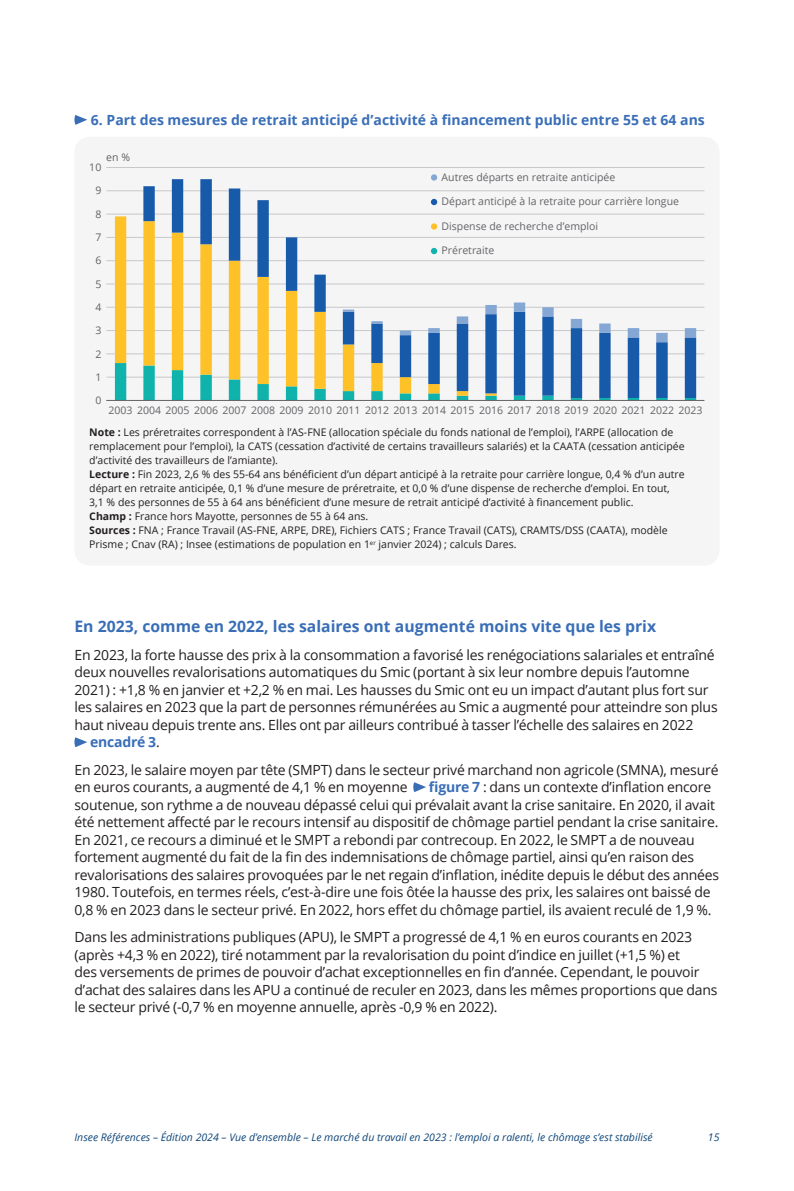
<style>
.page{position:relative;width:794px;height:1191px;background:#fff}
.page>*{position:absolute;margin:0;border:0;box-sizing:border-box;transform-origin:0 0}
.titre{font:700 15.75px "Open Sans";color:#396eb7}
.texte_courant{font:14px/17.5px "Open Sans";letter-spacing:-.015em;color:#231f20}
.titre_figure_encadré{font:700 14px "Open Sans";color:#396eb7}
.texte_courant-2{font:700 14px "Open Sans";letter-spacing:-.015em;color:#396eb7}
.t1{font:10.5px/14px "Open Sans";color:#231f20}
.t2{font:10.5px "Open Sans";color:#636366}
.t3{font:italic 10.5px "Open Sans";color:#11487b}
.s1{color:#636366}
.s2{font-weight:700}
.s3{font-weight:400;color:#231f20}
.s4{font-weight:700;color:#396eb7}
</style>
<div class="page">
<svg style="left:74px;top:115px;width:13px;height:10px"></svg>
<div style="left:82px;top:144px;width:630px;height:414px;background:#f5f5f6;border-radius:7px"></div>
<hr style="left:106px;top:167px;width:598px;height:1px;background:#c7c8ca">
<hr style="left:106px;top:190px;width:598px;height:1px;background:#c7c8ca">
<hr style="left:106px;top:214px;width:598px;height:1px;background:#c7c8ca">
<hr style="left:106px;top:237px;width:598px;height:1px;background:#c7c8ca">
<hr style="left:106px;top:260px;width:598px;height:1px;background:#c7c8ca">
<hr style="left:106px;top:284px;width:598px;height:1px;background:#c7c8ca">
<hr style="left:106px;top:307px;width:598px;height:1px;background:#c7c8ca">
<hr style="left:106px;top:330px;width:598px;height:1px;background:#c7c8ca">
<hr style="left:106px;top:353px;width:598px;height:1px;background:#c7c8ca">
<hr style="left:106px;top:377px;width:598px;height:1px;background:#c7c8ca">
<div style="left:431px;top:174px;width:6px;height:7px;background:#85a7d4;border-radius:50%"></div>
<svg style="left:115px;top:396px;width:581px;height:4px"></svg>
<svg style="left:115px;top:216px;width:28px;height:180px"></svg>
<svg style="left:143px;top:179px;width:553px;height:219px"></svg>
<svg style="left:343px;top:302px;width:353px;height:40px"></svg>
<hr style="left:106px;top:400px;width:598px;height:1px;background:#636366">
<div style="left:74px;top:137px;width:645px;height:428px;border:15px solid #f5f5f6;border-radius:7px"></div>
<svg style="left:74px;top:737px;width:13px;height:10px"></svg>
<svg style="left:413px;top:782px;width:13px;height:10px"></svg>
<p class="titre_figure_encadré" style="left:91px;top:110px;width:615px">6. Part des mesures de retrait anticipé d’activité à financement public entre 55 et 64 ans</p>
<p class="t2" style="left:106px;top:150px;width:25px">en %</p>
<p class="t2" style="left:89px;top:160px;width:14px">10</p>
<p class="t2" style="left:95px;top:183px;width:8px">9</p>
<p class="t2" style="left:95px;top:207px;width:8px">8</p>
<p class="t2" style="left:95px;top:230px;width:8px">7</p>
<p class="t2" style="left:95px;top:253px;width:8px">6</p>
<p class="t2" style="left:95px;top:277px;width:8px">5</p>
<p class="t2" style="left:95px;top:300px;width:8px">4</p>
<p class="t2" style="left:95px;top:323px;width:8px">3</p>
<p class="t2" style="left:95px;top:346px;width:8px">2</p>
<p class="t2" style="left:95px;top:370px;width:8px">1</p>
<p class="t2" style="left:95px;top:393px;width:8px">0</p>
<p class="t2" style="left:441px;top:170px;width:175px">Autres départs en retraite anticipée</p>
<p class="t2" style="left:441px;top:194px;width:239px">Départ anticipé à la retraite pour carrière longue</p>
<p class="t2" style="left:441px;top:219px;width:158px">Dispense de recherche d’emploi</p>
<p class="t2" style="left:441px;top:243px;width:54px">Préretraite</p>
<p class="t1" style="left:89px;top:399px;width:615px;line-height:21.9px;text-indent:19px"><span class="s1">2003 2004 2005 2006 2007 2008 2009 2010 2011 2012 2013 2014 2015 2016 2017 2018 2019 2020 2021 2022 2023<br></span><span class="s2">Note :</span> Les préretraites correspondent à l’AS-FNE (allocation spéciale du fonds national de l’emploi), l’ARPE (allocation de</p>
<p class="t1" style="left:89px;top:439px;width:597px">remplacement pour l’emploi), la CATS (cessation d’activité de certains travailleurs salariés) et la CAATA (cessation anticipée d’activité des travailleurs de l’amiante).<br><span class="s2">Lecture :</span> Fin 2023, 2,6 % des 55-64 ans bénéficient d’un départ anticipé à la retraite pour carrière longue, 0,4 % d’un autre départ en retraite anticipée, 0,1 % d’une mesure de préretraite, et 0,0 % d’une dispense de recherche d’emploi. En tout, 3,1 % des personnes de 55 à 64 ans bénéficient d’une mesure de retrait anticipé d’activité à financement public.<br><span class="s2">Champ :</span> France hors Mayotte, personnes de 55 à 64 ans.<br><span class="s2">Sources :</span> FNA ; France Travail (AS-FNE, ARPE, DRE), Fichiers CATS ; France Travail (CATS), CRAMTS/DSS (CAATA), modèle Prisme ; Cnav (RA) ; Insee (estimations de population en 1<sup>er</sup> janvier 2024) ; calculs Dares.</p>
<p class="titre" style="left:74px;top:615px;width:583px">En 2023, comme en 2022, les salaires ont augmenté moins vite que les prix</p>
<p class="texte_courant" style="left:74px;top:645px;width:641px">En 2023, la forte hausse des prix à la consommation a favorisé les renégociations salariales et entraîné</p>
<p class="texte_courant" style="left:74px;top:663px;width:617px">deux nouvelles revalorisations automatiques du Smic (portant à six leur nombre depuis l’automne</p>
<p class="texte_courant" style="left:74px;top:680px;width:635px">2021) : +1,8 % en janvier et +2,2 % en mai. Les hausses du Smic ont eu un impact d’autant plus fort sur</p>
<p class="texte_courant" style="left:74px;top:698px;width:645px">les salaires en 2023 que la part de personnes rémunérées au Smic a augmenté pour atteindre son plus</p>
<p class="texte_courant" style="left:74px;top:715px;width:620px">haut niveau depuis trente ans. Elles ont par ailleurs contribué à tasser l’échelle des salaires en 2022</p>
<p class="texte_courant-2" style="left:90px;top:732px;width:71px">encadré 3<span class="s3">.</span></p>
<p class="texte_courant" style="left:74px;top:760px;width:645px">En 2023, le salaire moyen par tête (SMPT) dans le secteur privé marchand non agricole (SMNA), mesuré en euros courants, a augmenté de 4,1 % en moyenne</p>
<p class="texte_courant" style="left:74px;top:778px;width:646px;text-indent:354px"><span class="s4">figure 7</span> : dans un contexte d’inflation encore soutenue, son rythme a de nouveau dépassé celui qui prévalait avant la crise sanitaire. En 2020, il avait été nettement affecté par le recours intensif au dispositif de chômage partiel pendant la crise sanitaire.<br>En 2021, ce recours a diminué et le SMPT a rebondi par contrecoup. En 2022, le SMPT a de nouveau fortement augmenté du fait de la fin des indemnisations de chômage partiel, ainsi qu’en raison des revalorisations des salaires provoquées par le net regain d’inflation, inédite depuis le début des années 1980. Toutefois, en termes réels, c’est‑à‑dire une fois ôtée la hausse des prix, les salaires ont baissé de 0,8 % en 2023 dans le secteur privé. En 2022, hors effet du chômage partiel, ils avaient reculé de 1,9 %.</p>
<p class="texte_courant" style="left:74px;top:928px;width:644px">Dans les administrations publiques (APU), le SMPT a progressé de 4,1 % en euros courants en 2023 (après +4,3 % en 2022), tiré notamment par la revalorisation du point d’indice en juillet (+1,5 %) et<br>des versements de primes de pouvoir d’achat exceptionnelles en fin d’année. Cependant, le pouvoir d’achat des salaires dans les APU a continué de reculer en 2023, dans les mêmes proportions que dans le secteur privé (-0,7 % en moyenne annuelle, après ‑0,9 % en 2022).</p>
<p class="t3" style="left:74px;top:1130px;width:580px">Insee Références – Édition 2024 – Vue d’ensemble – Le marché du travail en 2023 : l’emploi a ralenti, le chômage s’est stabilisé</p>
<p class="t3" style="left:708px;top:1130px;width:13px">15</p>
</div>
